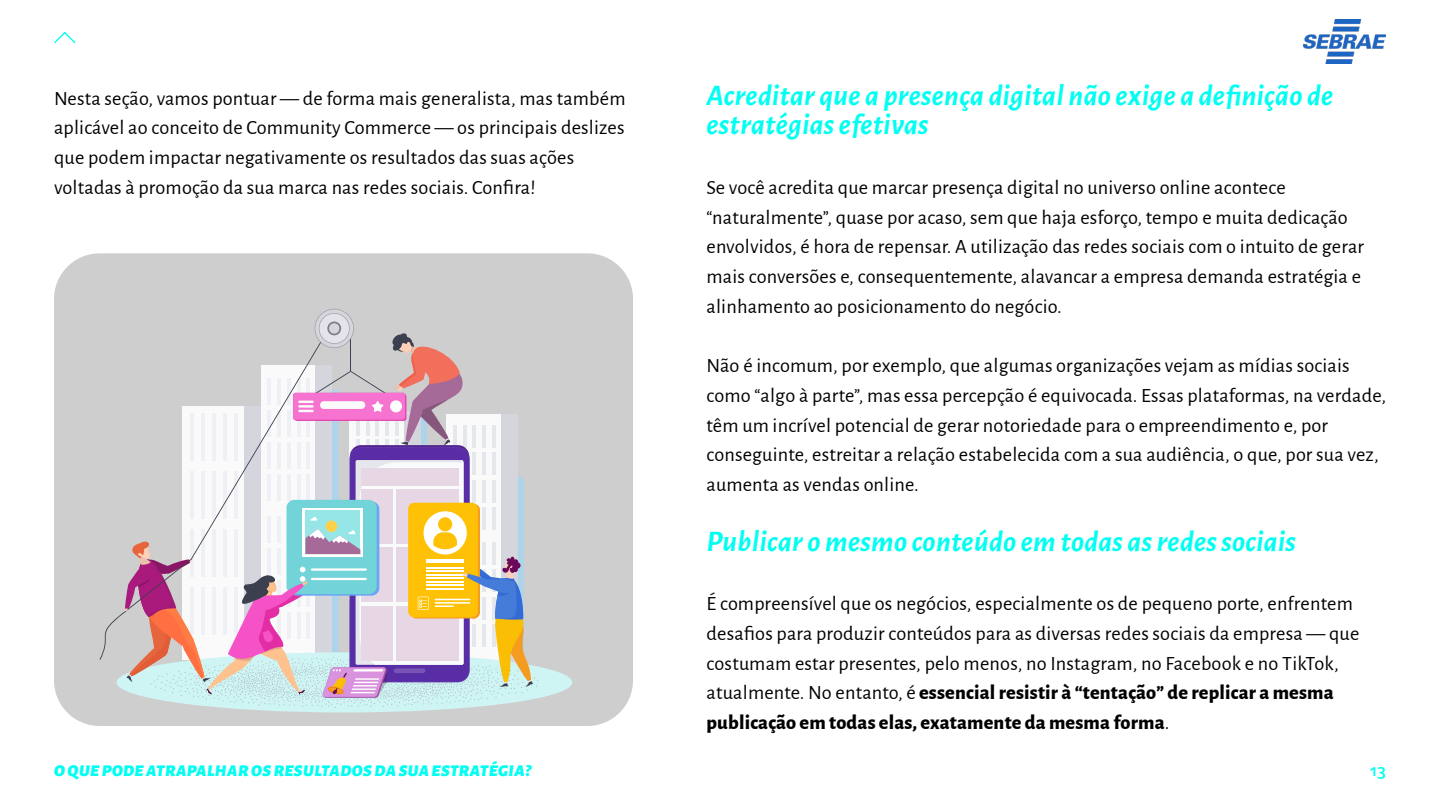
<style>
.page{position:relative;width:1440px;height:810px;background:#fff}
.page>*{position:absolute;margin:0;border:0;box-sizing:border-box;transform-origin:0 0}
.t1{font:italic 700 30px/29.7px "Alegreya Sans";letter-spacing:.01em;color:#00fff2}
.t2{font:20.25px/29.7px "Alegreya Sans";letter-spacing:.01em;color:#000}
.t3{font:italic 900 16.5px "Alegreya Sans";letter-spacing:.03em;color:#00fff2}
.t4{font:500 16.5px "Campuni Demo";color:#00fff2}
.s1{font-weight:800}
</style>
<div class="page">
<svg style="left:54px;top:31px;width:22px;height:13px"></svg>
<img style="left:1304px;top:19px;width:82px;height:45px">
<div style="left:54px;top:253px;width:579px;height:473px;background:#cecece;border-radius:46px"></div>
<div style="left:117px;top:652px;width:455px;height:60px;background:#cff4f4;border-radius:50%"></div>
<svg style="left:124px;top:309px;width:414px;height:399px"></svg>
<p class="t2" style="left:54px;top:82px;width:573px">Nesta seção, vamos pontuar — de forma mais generalista, mas também aplicável ao conceito de Community Commerce — os principais deslizes que podem impactar negativamente os resultados das suas ações voltadas à promoção da sua marca nas redes sociais. Confira!</p>
<h3 class="t1" style="left:706px;top:78px;width:628px">Acreditar que a presença digital não exige a definição de estratégias efetivas</h3>
<p class="t2" style="left:706px;top:171px;width:659px">Se você acredita que marcar presença digital no universo online acontece “naturalmente”, quase por acaso, sem que haja esforço, tempo e muita dedicação envolvidos, é hora de repensar. A utilização das redes sociais com o intuito de gerar mais conversões e, consequentemente, alavancar a empresa demanda estratégia e alinhamento ao posicionamento do negócio.</p>
<p class="t2" style="left:706px;top:350px;width:681px">Não é incomum, por exemplo, que algumas organizações vejam as mídias sociais como “algo à parte”, mas essa percepção é equivocada. Essas plataformas, na verdade, têm um incrível potencial de gerar notoriedade para o empreendimento e, por conseguinte, estreitar a relação estabelecida com a sua audiência, o que, por sua vez, aumenta as vendas online.</p>
<h3 class="t1" style="left:706px;top:524px;width:591px">Publicar o mesmo conteúdo em todas as redes sociais</h3>
<p class="t2" style="left:706px;top:588px;width:654px">É compreensível que os negócios, especialmente os de pequeno porte, enfrentem desafios para produzir conteúdos para as diversas redes sociais da empresa — que costumam estar presentes, pelo menos, no Instagram, no Facebook e no TikTok, atualmente. No entanto, é <span class="s1">essencial resistir à “tentação” de replicar a mesma publicação em todas elas, exatamente da mesma forma</span>.</p>
<p class="t3" style="left:54px;top:758px;width:478px">O QUE PODE ATRAPALHAR OS RESULTADOS DA SUA ESTRATÉGIA?</p>
<p class="t4" style="left:1370px;top:763px;width:18px">13</p>
</div>
